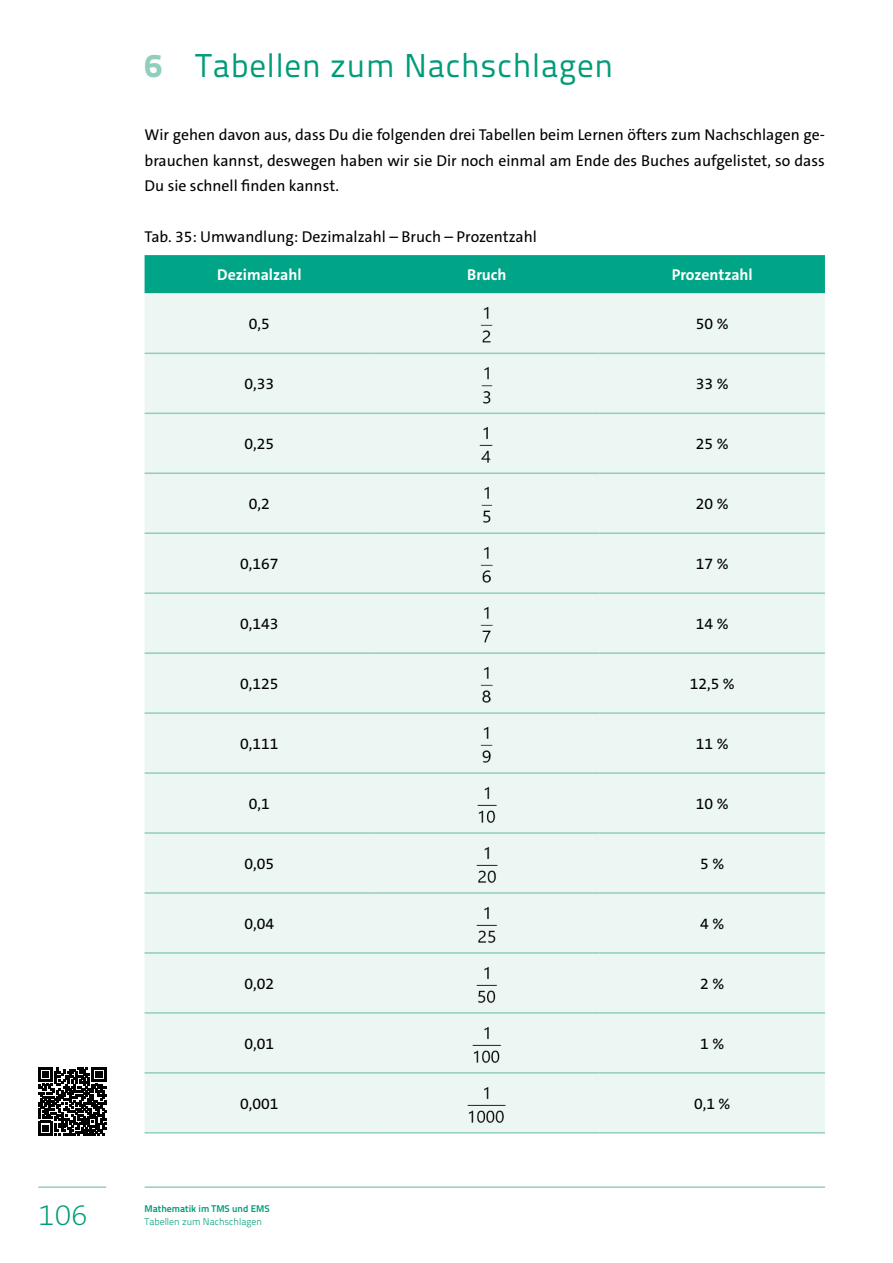
<style>
.page{position:relative;width:893px;height:1263px;background:#fff}
.page>*{position:absolute;margin:0;border:0;box-sizing:border-box;transform-origin:0 0}
.t1{font:33px "Titillium Text 22 L 400 wt";letter-spacing:.025em;color:#009c79}
.t2{font:200 30px "The Sans C5";color:#009c79}
.FL_TXT{font:15.75px/25.5px "The Sans C5";color:#000;text-align:justify}
.Tabelle_TXT_10pt__li{font:15.75px "The Sans C5";color:#000}
.FL_TXT_vor_Tabelle{font:15.75px "The Sans C5";color:#000}
.Tabelle_TXT_10pt__li-2{font:700 15.75px "The Sans C5";color:#fff}
.t3{font:9.75px "Titillium Text 22 L 250 wt";color:#009c79}
.t4{font:9.75px "Titillium Text 22 L 800 wt";color:#009c79}
.s1{font-family:"Titillium Text 22 L 999 wt";color:#91cebc}
</style>
<div class="page">
<svg style="left:38px;top:1067px;width:68px;height:68px"></svg>
<hr style="left:38px;top:1186px;width:68px;height:2px;background:#91cebc">
<hr style="left:145px;top:1186px;width:680px;height:2px;background:#91cebc">
<div style="left:145px;top:255px;width:680px;height:38px;background:#00a486"></div>
<div style="left:145px;top:293px;width:680px;height:839px;background:#ecf6f3"></div>
<hr style="left:145px;top:353px;width:229px;height:1px;background:#91cebc">
<hr style="left:374px;top:353px;width:226px;height:1px;background:#91cebc">
<hr style="left:600px;top:353px;width:225px;height:1px;background:#91cebc">
<hr style="left:145px;top:413px;width:229px;height:1px;background:#91cebc">
<hr style="left:374px;top:413px;width:226px;height:1px;background:#91cebc">
<hr style="left:600px;top:413px;width:225px;height:1px;background:#91cebc">
<hr style="left:145px;top:472px;width:229px;height:2px;background:#91cebc">
<hr style="left:374px;top:472px;width:226px;height:2px;background:#91cebc">
<hr style="left:600px;top:472px;width:225px;height:2px;background:#91cebc">
<hr style="left:145px;top:532px;width:229px;height:2px;background:#91cebc">
<hr style="left:374px;top:532px;width:226px;height:2px;background:#91cebc">
<hr style="left:600px;top:532px;width:225px;height:2px;background:#91cebc">
<hr style="left:145px;top:592px;width:229px;height:2px;background:#91cebc">
<hr style="left:374px;top:592px;width:226px;height:2px;background:#91cebc">
<hr style="left:600px;top:592px;width:225px;height:2px;background:#91cebc">
<hr style="left:145px;top:652px;width:229px;height:2px;background:#91cebc">
<hr style="left:374px;top:652px;width:226px;height:2px;background:#91cebc">
<hr style="left:600px;top:652px;width:225px;height:2px;background:#91cebc">
<hr style="left:145px;top:712px;width:229px;height:2px;background:#91cebc">
<hr style="left:374px;top:712px;width:226px;height:2px;background:#91cebc">
<hr style="left:600px;top:712px;width:225px;height:2px;background:#91cebc">
<hr style="left:145px;top:772px;width:229px;height:2px;background:#91cebc">
<hr style="left:374px;top:772px;width:226px;height:2px;background:#91cebc">
<hr style="left:600px;top:772px;width:225px;height:2px;background:#91cebc">
<hr style="left:145px;top:832px;width:229px;height:2px;background:#91cebc">
<hr style="left:374px;top:832px;width:226px;height:2px;background:#91cebc">
<hr style="left:600px;top:832px;width:225px;height:2px;background:#91cebc">
<hr style="left:145px;top:892px;width:229px;height:2px;background:#91cebc">
<hr style="left:374px;top:892px;width:226px;height:2px;background:#91cebc">
<hr style="left:600px;top:892px;width:225px;height:2px;background:#91cebc">
<hr style="left:145px;top:952px;width:229px;height:2px;background:#91cebc">
<hr style="left:374px;top:952px;width:226px;height:2px;background:#91cebc">
<hr style="left:600px;top:952px;width:225px;height:2px;background:#91cebc">
<hr style="left:145px;top:1012px;width:229px;height:2px;background:#91cebc">
<hr style="left:374px;top:1012px;width:226px;height:2px;background:#91cebc">
<hr style="left:600px;top:1012px;width:225px;height:2px;background:#91cebc">
<hr style="left:145px;top:1072px;width:229px;height:1px;background:#91cebc">
<hr style="left:374px;top:1072px;width:226px;height:1px;background:#91cebc">
<hr style="left:600px;top:1072px;width:225px;height:1px;background:#91cebc">
<hr style="left:145px;top:1132px;width:229px;height:1px;background:#91cebc">
<hr style="left:374px;top:1132px;width:226px;height:1px;background:#91cebc">
<hr style="left:600px;top:1132px;width:225px;height:1px;background:#91cebc">
<img style="left:479px;top:300px;width:16px;height:46px">
<img style="left:479px;top:361px;width:15px;height:45px">
<img style="left:478px;top:421px;width:18px;height:45px">
<img style="left:479px;top:480px;width:15px;height:46px">
<img style="left:479px;top:540px;width:16px;height:46px">
<img style="left:479px;top:600px;width:16px;height:46px">
<img style="left:479px;top:660px;width:16px;height:46px">
<img style="left:479px;top:720px;width:16px;height:46px">
<img style="left:475px;top:780px;width:23px;height:46px">
<img style="left:474px;top:840px;width:25px;height:46px">
<img style="left:474px;top:900px;width:25px;height:46px">
<img style="left:474px;top:960px;width:25px;height:45px">
<img style="left:470px;top:1020px;width:33px;height:45px">
<img style="left:466px;top:1080px;width:42px;height:45px">
<h2 class="t2" style="left:38px;top:1195px;width:51px">106</h2>
<p class="t1" style="left:145px;top:41px;width:470px"><span class="s1">6</span> Tabellen zum Nachschlagen</p>
<p class="FL_TXT" style="left:145px;top:122px;width:682px">Wir gehen davon aus, dass Du die folgenden drei Tabellen beim Lernen öfters zum Nachschlagen ge&shy;brauchen kannst, deswegen haben wir sie Dir noch einmal am Ende des Buches aufgelistet, so dass Du sie schnell finden kannst.</p>
<p class="FL_TXT_vor_Tabelle" style="left:145px;top:227px;width:394px">Tab. 35: Umwandlung: Dezimalzahl – Bruch – Prozentzahl</p>
<p class="Tabelle_TXT_10pt__li-2" style="left:217px;top:265px;width:86px">Dezimalzahl</p>
<p class="Tabelle_TXT_10pt__li-2" style="left:467px;top:265px;width:41px">Bruch</p>
<p class="Tabelle_TXT_10pt__li-2" style="left:672px;top:265px;width:83px">Prozentzahl</p>
<p class="Tabelle_TXT_10pt__li" style="left:249px;top:313px;width:22px">0,5</p>
<p class="Tabelle_TXT_10pt__li" style="left:696px;top:313px;width:34px">50 %</p>
<p class="Tabelle_TXT_10pt__li" style="left:245px;top:374px;width:31px">0,33</p>
<p class="Tabelle_TXT_10pt__li" style="left:696px;top:374px;width:34px">33 %</p>
<p class="Tabelle_TXT_10pt__li" style="left:245px;top:434px;width:31px">0,25</p>
<p class="Tabelle_TXT_10pt__li" style="left:696px;top:434px;width:34px">25 %</p>
<p class="Tabelle_TXT_10pt__li" style="left:249px;top:494px;width:22px">0,2</p>
<p class="Tabelle_TXT_10pt__li" style="left:696px;top:494px;width:34px">20 %</p>
<p class="Tabelle_TXT_10pt__li" style="left:240px;top:554px;width:40px">0,167</p>
<p class="Tabelle_TXT_10pt__li" style="left:696px;top:554px;width:34px">17 %</p>
<p class="Tabelle_TXT_10pt__li" style="left:240px;top:613px;width:40px">0,143</p>
<p class="Tabelle_TXT_10pt__li" style="left:696px;top:613px;width:34px">14 %</p>
<p class="Tabelle_TXT_10pt__li" style="left:240px;top:673px;width:40px">0,125</p>
<p class="Tabelle_TXT_10pt__li" style="left:690px;top:673px;width:46px">12,5 %</p>
<p class="Tabelle_TXT_10pt__li" style="left:240px;top:733px;width:40px">0,111</p>
<p class="Tabelle_TXT_10pt__li" style="left:696px;top:733px;width:34px">11 %</p>
<p class="Tabelle_TXT_10pt__li" style="left:249px;top:793px;width:22px">0,1</p>
<p class="Tabelle_TXT_10pt__li" style="left:696px;top:793px;width:34px">10 %</p>
<p class="Tabelle_TXT_10pt__li" style="left:245px;top:853px;width:31px">0,05</p>
<p class="Tabelle_TXT_10pt__li" style="left:700px;top:853px;width:25px">5 %</p>
<p class="Tabelle_TXT_10pt__li" style="left:245px;top:913px;width:31px">0,04</p>
<p class="Tabelle_TXT_10pt__li" style="left:700px;top:913px;width:25px">4 %</p>
<p class="Tabelle_TXT_10pt__li" style="left:245px;top:973px;width:31px">0,02</p>
<p class="Tabelle_TXT_10pt__li" style="left:700px;top:973px;width:25px">2 %</p>
<p class="Tabelle_TXT_10pt__li" style="left:245px;top:1033px;width:31px">0,01</p>
<p class="Tabelle_TXT_10pt__li" style="left:700px;top:1033px;width:25px">1 %</p>
<p class="Tabelle_TXT_10pt__li" style="left:240px;top:1093px;width:40px">0,001</p>
<p class="Tabelle_TXT_10pt__li" style="left:694px;top:1093px;width:38px">0,1 %</p>
<p class="t4" style="left:145px;top:1201px;width:127px">Mathematik im TMS und EMS</p>
<p class="t3" style="left:145px;top:1214px;width:119px">Tabellen zum Nachschlagen</p>
</div>
